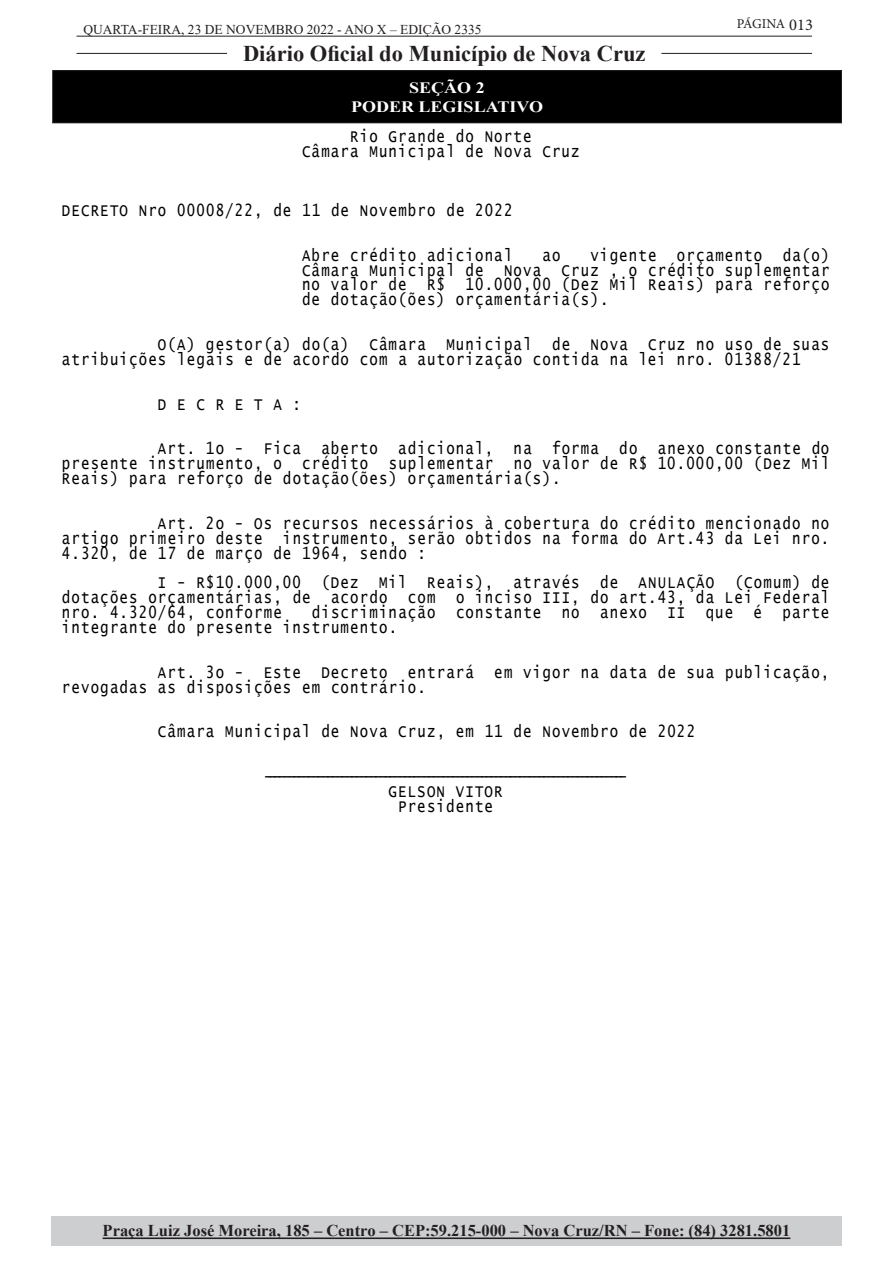
<style>
.page{position:relative;width:893px;height:1263px;background:#fff}
.page>*{position:absolute;margin:0;border:0;box-sizing:border-box;transform-origin:0 0}
.t1{font:700 22.5px "Times New Roman";color:#231f20}
.t2{font:17.1px/14.9px "Lucida Console";letter-spacing:.08em;color:#000;text-align:justify;scale:.82 1}
.t3{font:17.1px "Lucida Console";letter-spacing:.775em;color:#000;scale:.82 1}
.t4{font:700 16.5px "Times New Roman";color:#231f20}
.t5{font:700 15.75px "Times New Roman";color:#fff;scale:1.14 1}
.t6{font:13.5px "Times New Roman";color:#231f20}
.t7{font:13.5px "Minion Pro";letter-spacing:-.03em;color:#231f20}
.s1{font-size:16.5px}
</style>
<div class="page">
<hr style="left:77px;top:36px;width:735px;height:1px;background:#231f20">
<hr style="left:77px;top:53px;width:150px;height:1px;background:#231f20">
<hr style="left:661px;top:53px;width:151px;height:1px;background:#231f20">
<div style="left:51px;top:1216px;width:791px;height:29px;background:#cdced0"></div>
<hr style="left:103px;top:1237px;width:687px;height:2px;background:#231f20">
<div style="left:53px;top:71px;width:788px;height:52px;background:#000"></div>
<div style="left:52px;top:70px;width:790px;height:53px;border:1px solid #231f20"></div>
<p class="t6" style="left:83px;top:20px;width:400px">QUARTA-FEIRA, 23 DE NOVEMBRO 2022 - ANO X – EDIÇÃO 2335</p>
<h1 class="t1" style="left:243px;top:37px;width:404px">Diário Oficial do Município de Nova Cruz</h1>
<p class="t5" style="left:409px;top:76px;width:68px">SEÇÃO 2</p>
<p class="t5" style="left:351px;top:95px;width:170px">PODER LEGISLATIVO</p>
<p class="t2" style="left:302px;top:129px;width:340px;text-align:center">Rio Grande do Norte<br>Câmara Municipal de Nova Cruz</p>
<p class="t7" style="left:737px;top:15px;width:78px">PÁGINA <span class="s1">013</span></p>
<p class="t2" style="left:62px;top:204px;width:551px">DECRETO Nro 00008/22, de 11 de Novembro de 2022</p>
<p class="t2" style="left:302px;top:248px;width:258px">Abre crédito adicional</p>
<p class="t2" style="left:542px;top:248px;width:24px">ao</p>
<p class="t2" style="left:302px;top:248px;width:645px;text-indent:288px">vigente orçamento da(o)<br>Câmara Municipal de Nova Cruz , o crédito suplementar no valor de R$ 10.000,00 (Dez Mil Reais) para reforço de dotação(ões) orçamentária(s).</p>
<p class="t2" style="left:62px;top:338px;width:937px;text-indent:96px">O(A) gestor(a) do(a) Câmara Municipal de Nova Cruz no uso de suas atribuições legais e de acordo com a autorização contida na lei nro. 01388/21</p>
<p class="t3" style="left:158px;top:396px;width:176px">DECRETA:</p>
<p class="t2" style="left:62px;top:442px;width:937px;text-indent:96px">Art. 1o - Fica aberto adicional, na forma do anexo constante do presente instrumento, o crédito suplementar no valor de R$ 10.000,00 (Dez Mil Reais) para reforço de dotação(ões) orçamentária(s).</p>
<p class="t2" style="left:62px;top:516px;width:937px;text-indent:96px">Art. 2o - Os recursos necessários à cobertura do crédito mencionado no artigo primeiro deste instrumento, serão obtidos na forma do Art.43 da Lei nro.<br>4.320, de 17 de março de 1964, sendo :</p>
<p class="t2" style="left:62px;top:576px;width:937px;text-indent:96px">I - R$10.000,00 (Dez Mil Reais), através de ANULAÇÃO (Comum) de dotações orçamentárias, de acordo com o inciso III, do art.43, da Lei Federal nro. 4.320/64, conforme</p>
<p class="t2" style="left:62px;top:606px;width:937px;text-indent:250px">discriminação constante no anexo II que é parte integrante do presente instrumento.</p>
<p class="t2" style="left:62px;top:665px;width:937px;text-indent:96px">Art. 3o - Este Decreto entrará em vigor na data de sua publicação, revogadas as disposições em contrário.</p>
<p class="t2" style="left:158px;top:725px;width:657px">Câmara Municipal de Nova Cruz, em 11 de Novembro de 2022</p>
<p class="t2" style="left:264px;top:769px;width:445px;text-align:center">---------------------------------------------------------------------------<br>GELSON VITOR<br>Presidente</p>
<p class="t4" style="left:103px;top:1219px;width:689px">Praça Luiz José Moreira, 185 – Centro – CEP:59.215-000 – Nova Cruz/RN – Fone: (84) 3281.5801</p>
</div>
